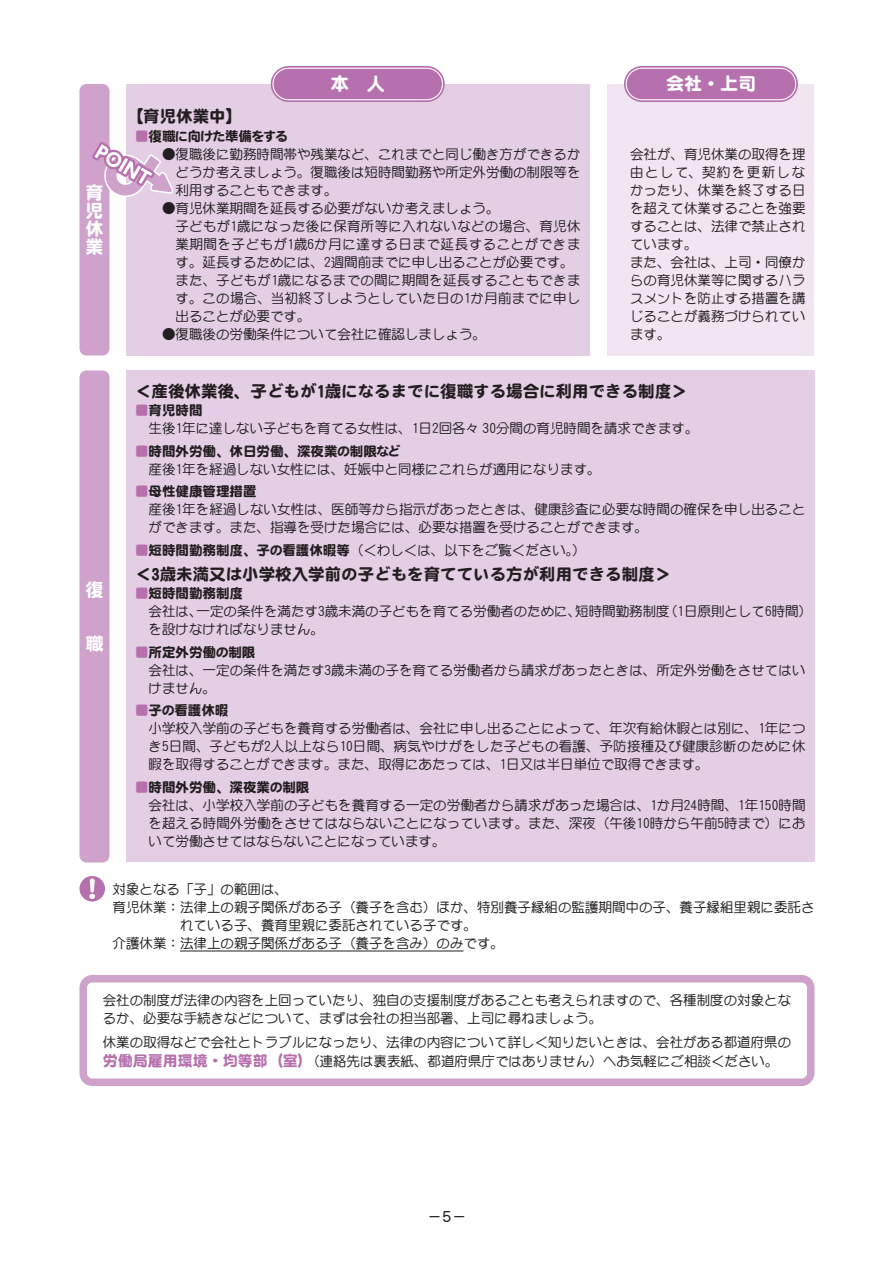
<style>
.page{position:relative;width:894px;height:1263px;background:#fff}
.page>*{position:absolute;margin:0;border:0;box-sizing:border-box;transform-origin:0 0}
.t1{font:18px/18px "DF Maru Gothic SB WIN RKSJ H";color:#fff;text-align:justify}
.t2{font:16.5px "DF Maru Gothic SB WIN RKSJ H";color:#231f20}
.t3{font:15px "DFHS Maru Gothic W4 WINP RKSJ H";color:#231f20}
.t4{font:13.5px/18px "DF Maru Gothic Md WINP RKSJ H";color:#231f20}
.t5{font:13.5px "DF Maru Gothic Md WINP RKSJ H";letter-spacing:.02em;color:#231f20}
.t6{font:13.5px "DF Maru Gothic SB WING RKSJ H";color:#231f20}
.t7{font:13.5px "DF Maru Gothic Md WINP RKSJ H";letter-spacing:.04em;color:#231f20}
.s1{color:#b770ae}
.s2{font-family:"DF Maru Gothic Md WIN RKSJ H"}
.s3{font-family:"DF Maru Gothic SB WING RKSJ H";color:#b770ae}
.s4{font-family:"DF Maru Gothic SB WING RKSJ H"}
.s5{font-family:"DF Maru Gothic SB WINP RKSJ H";font-size:15px;color:#b770ae}
</style>
<div class="page">
<div style="left:608px;top:84px;width:206px;height:272px;background:#f0e5f1"></div>
<div style="left:126px;top:84px;width:464px;height:272px;background:#e4cee4"></div>
<div style="left:80px;top:84px;width:30px;height:271px;background:#cea2ca;border-radius:7px"></div>
<svg style="left:92px;top:138px;width:82px;height:60px"></svg>
<svg style="left:271px;top:66px;width:174px;height:36px"></svg>
<div style="left:273px;top:68px;width:169px;height:32px;background:#b770ae;border-radius:16px"></div>
<div style="left:272px;top:68px;width:171px;height:32px;border:1px solid #fff;border-radius:16px"></div>
<div style="left:126px;top:370px;width:688px;height:492px;background:#e4cee4"></div>
<div style="left:80px;top:370px;width:30px;height:492px;background:#cea2ca;border-radius:7px"></div>
<svg style="left:624px;top:66px;width:174px;height:36px"></svg>
<div style="left:626px;top:68px;width:170px;height:32px;background:#b770ae;border-radius:16px"></div>
<div style="left:626px;top:68px;width:170px;height:32px;border:1px solid #fff;border-radius:16px"></div>
<svg style="left:80px;top:975px;width:735px;height:111px"></svg>
<div style="left:80px;top:876px;width:25px;height:26px;background:#b770ae;border-radius:50%"></div>
<svg style="left:89px;top:879px;width:6px;height:20px"></svg>
<hr style="left:180px;top:951px;width:284px;height:1px;background:#231f20">
<h1 class="t1" style="left:86px;top:184px;width:19px">育児休業</h1>
<h1 class="t1" style="left:331px;top:75px;width:55px">本　人</h1>
<p class="t2" style="left:127px;top:108px;width:117px">【育児休業中】</p>
<p class="t6" style="left:135px;top:129px;width:154px"><span class="s1">■</span>復職に向けた準備をする</p>
<p class="t4" style="left:176px;top:145px;width:406px;text-align:justify;text-indent:-14px">●復職後に勤務時間帯や残業など、これまでと同じ働き方ができるかどうか考えましょう。復職後は短時間勤務や所定外労働の制限等を利用することもできます。</p>
<p class="t4" style="left:162px;top:199px;width:339px">●育児休業期間を延長する必要がないか考えましょう。</p>
<p class="t5" style="left:162px;top:219px;width:420px">　子どもが<span class="s2">1</span>歳になった後に保育所等に入れないなどの場合、育児休</p>
<p class="t7" style="left:176px;top:237px;width:406px">業期間を子どもが<span class="s2">1</span>歳<span class="s2">6</span>か月に達する日まで延長することができま</p>
<p class="t4" style="left:176px;top:253px;width:400px">す。延長するためには、<span class="s2">2</span>週間前までに申し出ることが必要です。</p>
<p class="t5" style="left:162px;top:273px;width:420px">　また、子どもが<span class="s2">1</span>歳になるまでの間に期間を延長することもできま</p>
<p class="t5" style="left:176px;top:291px;width:407px">す。この場合、当初終了しようとしていた日の<span class="s2">1</span>か月前までに申し</p>
<p class="t4" style="left:176px;top:307px;width:136px">出ることが必要です。</p>
<p class="t4" style="left:162px;top:325px;width:325px">●復職後の労働条件について会社に確認しましょう。</p>
<h1 class="t1" style="left:666px;top:75px;width:91px">会社・上司</h1>
<p class="t4" style="left:630px;top:145px;width:177px">会社が、育児休業の取得を理由として、契約を更新しなかったり、休業を終了する日を超えて休業することを強要することは、法律で禁止されています。<br>また、会社は、上司・同僚からの育児休業等に関するハラスメントを防止する措置を講じることが義務づけられています。</p>
<h1 class="t1" style="left:86px;top:581px;width:19px">復</h1>
<h1 class="t1" style="left:86px;top:635px;width:19px">職</h1>
<p class="t2" style="left:135px;top:383px;width:554px">＜産後休業後、子どもが1歳になるまでに復職する場合に利用できる制度＞</p>
<p class="t6" style="left:135px;top:404px;width:69px"><span class="s1">■</span>育児時間</p>
<p class="t4" style="left:135px;top:419px;width:565px">　生後<span class="s2">1</span>年に達しない子どもを育てる女性は、<span class="s2">1</span>日<span class="s2">2</span>回各々 <span class="s2">30</span>分間の育児時間を請求できます。</p>
<p class="t6" style="left:135px;top:444px;width:267px"><span class="s1">■</span>時間外労働、休日労働、深夜業の制限など</p>
<p class="t4" style="left:135px;top:460px;width:467px">　産後<span class="s2">1</span>年を経過しない女性には、妊娠中と同様にこれらが適用になります。</p>
<p class="t6" style="left:135px;top:485px;width:123px"><span class="s1">■</span>母性健康管理措置</p>
<p class="t4" style="left:148px;top:500px;width:659px;text-indent:-14px">　産後<span class="s2">1</span>年を経過しない女性は、医師等から指示があったときは、健康診査に必要な時間の確保を申し出ることができます。また、指導を受けた場合には、必要な措置を受けることができます。</p>
<p class="t4" style="left:135px;top:541px;width:453px"><span class="s3">■</span><span class="s4">短時間勤務制度、子の看護休暇等</span>（くわしくは、以下をご覧ください。）</p>
<p class="t2" style="left:135px;top:566px;width:538px">＜3歳未満又は小学校入学前の子どもを育てている方が利用できる制度＞</p>
<p class="t6" style="left:135px;top:587px;width:109px"><span class="s1">■</span>短時間勤務制度</p>
<p class="t4" style="left:148px;top:602px;width:665px;text-indent:-14px">　会社は、一定の条件を満たす<span class="s2">3</span>歳未満の子どもを育てる労働者のために、短時間勤務制度（<span class="s2">1</span>日原則として<span class="s2">6</span>時間）を設けなければなりません。</p>
<p class="t6" style="left:135px;top:645px;width:122px"><span class="s1">■</span>所定外労働の制限</p>
<p class="t4" style="left:148px;top:661px;width:659px;text-indent:-14px">　会社は、一定の条件を満たす<span class="s2">3</span>歳未満の子を育てる労働者から請求があったときは、所定外労働をさせてはいけません。</p>
<p class="t6" style="left:135px;top:703px;width:95px"><span class="s1">■</span>子の看護休暇</p>
<p class="t4" style="left:148px;top:719px;width:659px;text-align:justify;text-indent:-14px">　小学校入学前の子どもを養育する労働者は、会社に申し出ることによって、年次有給休暇とは別に、<span class="s2">1</span>年につき<span class="s2">5</span>日間、子どもが<span class="s2">2</span>人以上なら<span class="s2">10</span>日間、病気やけがをした子どもの看護、予防接種及び健康診断のために休暇を取得することができます。また、取得にあたっては、<span class="s2">1</span>日又は半日単位で取得できます。</p>
<p class="t6" style="left:135px;top:780px;width:176px"><span class="s1">■</span>時間外労働、深夜業の制限</p>
<p class="t4" style="left:149px;top:796px;width:659px;text-align:justify;text-indent:-14px">　会社は、小学校入学前の子どもを養育する一定の労働者から請求があった場合は、<span class="s2">1</span>か月<span class="s2">24</span>時間、<span class="s2">1</span>年<span class="s2">150</span>時間を超える時間外労働をさせてはならないことになっています。また、深夜（午後<span class="s2">10</span>時から午前<span class="s2">5</span>時まで）において労働させてはならないことになっています。</p>
<p class="t4" style="left:113px;top:880px;width:177px">対象となる「子」の範囲は、</p>
<p class="t4" style="left:113px;top:898px;width:703px">育児休業：法律上の親子関係がある子（養子を含む）ほか、特別養子縁組の監護期間中の子、養子縁組里親に委託さ</p>
<p class="t4" style="left:180px;top:916px;width:298px">れている子、養育里親に委託されている子です。</p>
<p class="t4" style="left:113px;top:934px;width:393px">介護休業：法律上の親子関係がある子（養子を含み）のみです。</p>
<p class="t4" style="left:103px;top:991px;width:690px">会社の制度が法律の内容を上回っていたり、独自の支援制度があることも考えられますので、各種制度の対象となるか、必要な手続きなどについて、まずは会社の担当部署、上司に尋ねましょう。</p>
<p class="t4" style="left:103px;top:1032px;width:690px;line-height:19.4px">休業の取得などで会社とトラブルになったり、法律の内容について詳しく知りたいときは、会社がある都道府県の<span class="s5">労働局雇用環境・均等部（室）</span>（連絡先は裏表紙、都道府県庁ではありません）へお気軽にご相談ください。</p>
<p class="t3" style="left:427px;top:1209px;width:41px">－5－</p>
</div>
